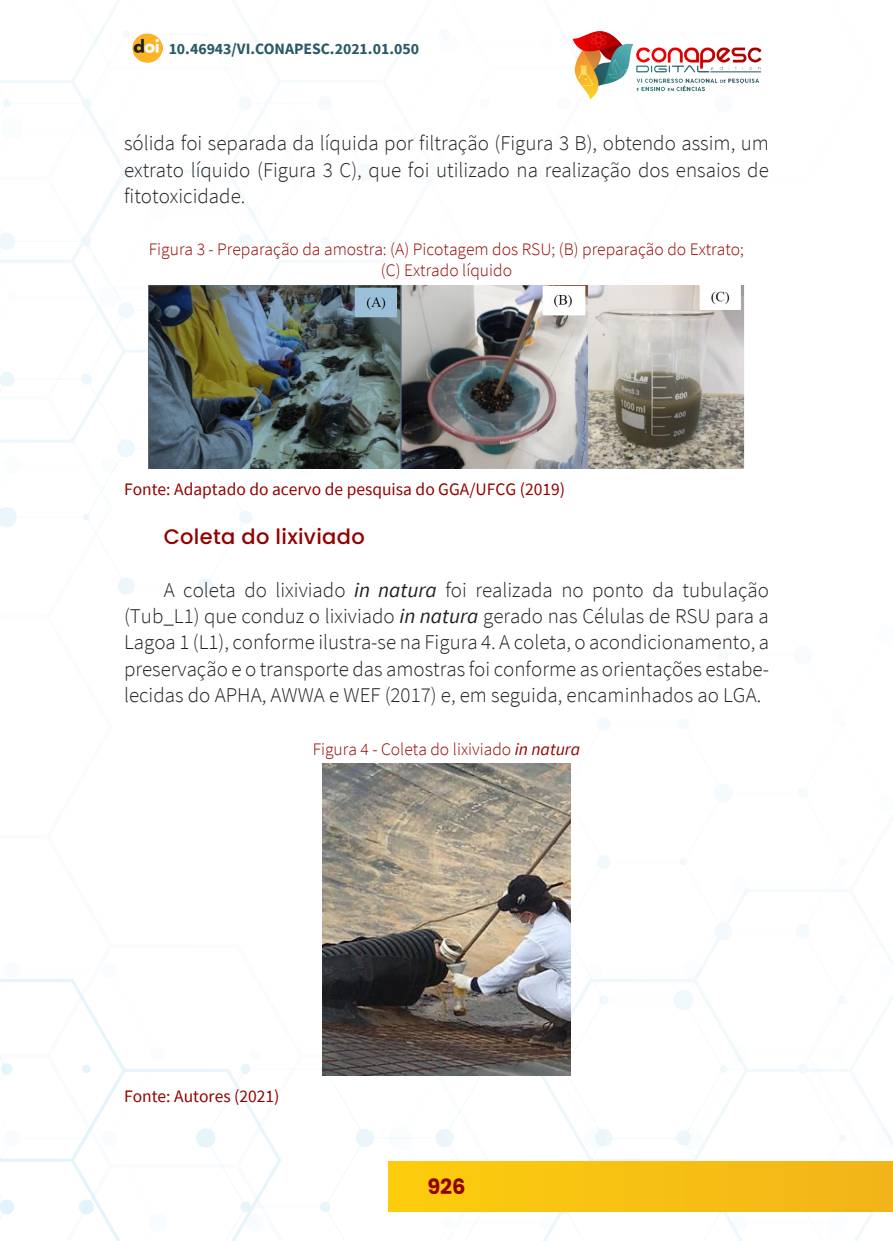
<style>
.page{position:relative;width:893px;height:1241px;background:#fff}
.page>*{position:absolute;margin:0;border:0;box-sizing:border-box;transform-origin:0 0}
._7_CORPO{font:300 21px/26.2px "Source Sans Pro";color:#231f20;text-align:justify}
._10_SUBTÍTULO_2{font:500 21px "Poppins";letter-spacing:.015em;color:#940000}
.t1{font:700 21px "Poppins";color:#940000}
._12_LEGENDAS{font:300 17.5px/21px "Source Sans Pro";color:#940000;text-align:center}
._13_FONTES{font:17.5px "Source Sans Pro";color:#940000}
.t2{font:700 15.75px "Source Sans Pro";color:#295a64}
.s1{font-weight:400;font-style:italic}
</style>
<div class="page">
<div style="left:389px;top:1161px;width:504px;height:49px;background:#f7c113"></div>
<img style="left:572px;top:31px;width:190px;height:69px">
<img style="left:132px;top:33px;width:30px;height:30px">
<img style="left:149px;top:285px;width:595px;height:184px">
<img style="left:322px;top:763px;width:248px;height:312px">
<p class="t2" style="left:169px;top:38px;width:252px">10.46943/VI.CONAPESC.2021.01.050</p>
<p class="_7_CORPO" style="left:124px;top:130px;width:646px">sólida foi separada da líquida por filtração (Figura 3 B), obtendo assim, um extrato líquido (Figura 3 C), que foi utilizado na realização dos ensaios de fitotoxicidade.</p>
<p class="_12_LEGENDAS" style="left:149px;top:239px;width:597px">Figura 3 - Preparação da amostra: (A) Picotagem dos RSU; (B) preparação do Extrato; (C) Extrado líquido</p>
<p class="_13_FONTES" style="left:124px;top:478px;width:443px">Fonte: Adaptado do acervo de pesquisa do GGA/UFCG (2019)</p>
<p class="_10_SUBTÍTULO_2" style="left:164px;top:524px;width:203px">Coleta do lixiviado</p>
<p class="_7_CORPO" style="left:124px;top:576px;width:646px;text-indent:40px">A coleta do lixiviado <span class="s1">in natura</span> foi realizada no ponto da tubulação (Tub_L1) que conduz o lixiviado <span class="s1">in natura</span> gerado nas Células de RSU para a Lagoa 1 (L1), conforme ilustra-se na Figura 4. A coleta, o acondicionamento, a preservação e o transporte das amostras foi conforme as orientações estabe&shy;lecidas do APHA, AWWA e WEF (2017) e, em seguida, encaminhados ao LGA.</p>
<p class="_12_LEGENDAS" style="left:313px;top:738px;width:269px">Figura 4 - Coleta do lixiviado <span class="s1">in natura</span></p>
<p class="_13_FONTES" style="left:124px;top:1084px;width:157px">Fonte: Autores (2021)</p>
<p class="t1" style="left:427px;top:1173px;width:40px">926</p>
</div>
